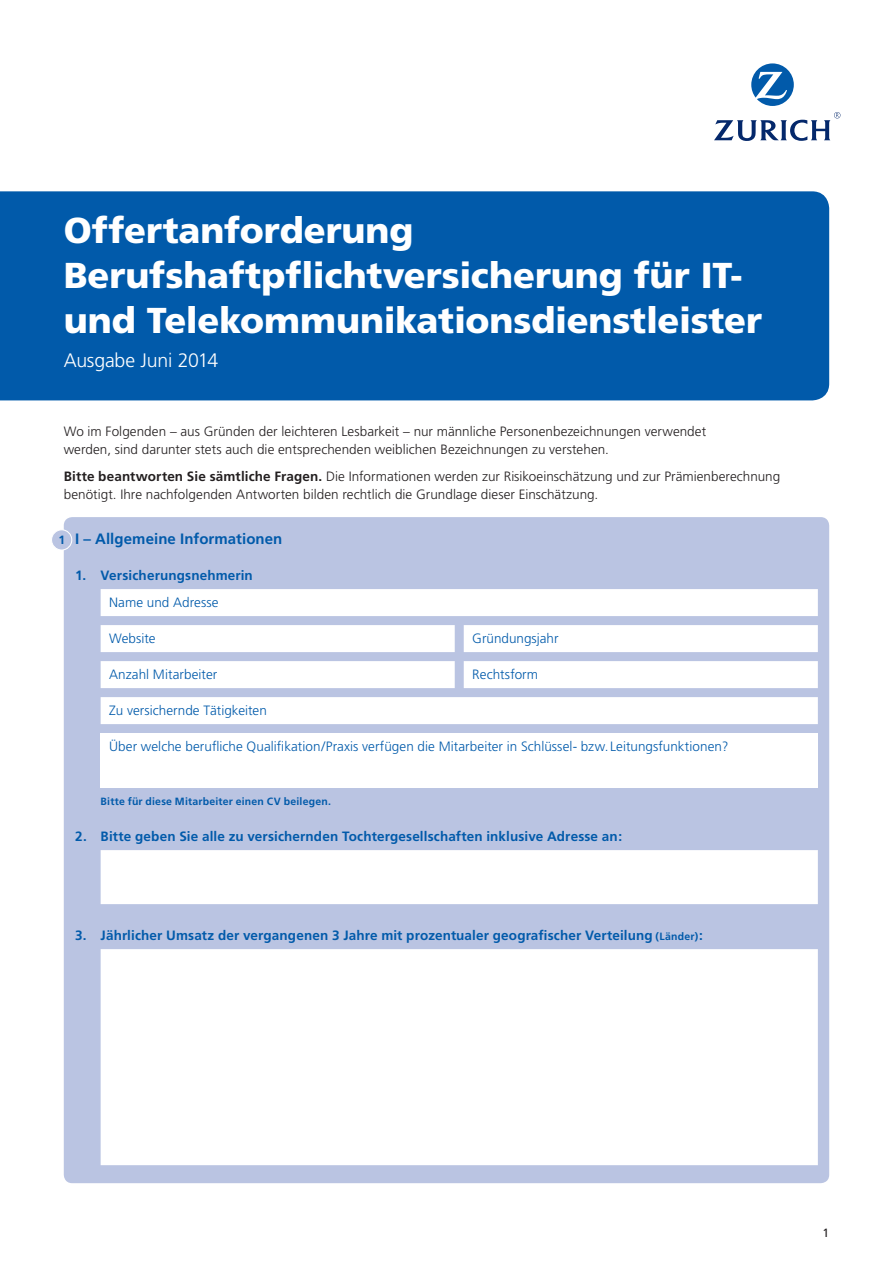
<style>
.page{position:relative;width:893px;height:1263px;background:#fff}
.page>*{position:absolute;margin:0;border:0;box-sizing:border-box;transform-origin:0 0}
.t1{font:900 36px/45px "Frutiger";letter-spacing:-.005em;color:#fff}
.t2{font:300 19.5px "Frutiger";letter-spacing:-.015em;color:#fff}
.t3{font:700 15px "Frutiger";letter-spacing:.005em;color:#015aaa}
.t4{font:300 13.5px/18px "Frutiger";color:#231f20}
.t5{font:300 13.5px "Frutiger";letter-spacing:.005em;color:#015aaa}
.t6{font:700 13.5px "Frutiger";letter-spacing:.01em;color:#015aaa}
.t7{font:12px "Frutiger";color:#231f20}
.t8{font:700 12px "Frutiger";color:#015aaa}
.t9{font:700 10.5px "Frutiger";letter-spacing:.02em;color:#015aaa}
.s1{font-weight:700}
.s2{font-size:10.5px}
</style>
<div class="page">
<div style="left:0;top:191px;width:829px;height:209px;background:#015aaa"></div>
<div style="left:64px;top:517px;width:765px;height:666px;background:#bac4e2;border-radius:9px"></div>
<svg style="left:101px;top:589px;width:717px;height:135px;fill:#fff"></svg>
<div style="left:101px;top:733px;width:717px;height:54px;background:#fff"></div>
<div style="left:101px;top:850px;width:717px;height:54px;background:#fff"></div>
<div style="left:101px;top:949px;width:717px;height:216px;background:#fff"></div>
<div style="left:52px;top:530px;width:20px;height:20px;background:#bac4e2;border-radius:50%"></div>
<div style="left:51px;top:529px;width:21px;height:21px;border:1px solid #fff;border-radius:50%"></div>
<svg style="left:751px;top:63px;width:43px;height:43px"></svg>
<svg style="left:714px;top:112px;width:126px;height:29px"></svg>
<h1 class="t1" style="left:64px;top:208px;width:700px">Offertanforderung<br>Berufshaftpflichtversicherung für IT&shy;und Telekommunikationsdienstleister</h1>
<h2 class="t2" style="left:64px;top:349px;width:156px">Ausgabe Juni 2014</h2>
<p class="t4" style="left:64px;top:422px;width:644px">Wo im Folgenden – aus Gründen der leichteren Lesbarkeit – nur männliche Personenbezeichnungen verwendet werden, sind darunter stets auch die entsprechenden weiblichen Bezeichnungen zu verstehen.</p>
<p class="t4" style="left:64px;top:467px;width:718px"><span class="s1">Bitte beantworten Sie sämtliche Fragen.</span> Die Informationen werden zur Risikoeinschätzung und zur Prämienberechnung benötigt. Ihre nachfolgenden Antworten bilden rechtlich die Grundlage dieser Einschätzung.</p>
<p class="t3" style="left:75px;top:530px;width:209px">I – Allgemeine Informationen</p>
<p class="t6" style="left:75px;top:567px;width:179px">1. Versicherungsnehmerin</p>
<p class="t5" style="left:109px;top:595px;width:111px">Name und Adresse</p>
<p class="t5" style="left:109px;top:631px;width:48px">Website</p>
<p class="t5" style="left:472px;top:631px;width:88px">Gründungsjahr</p>
<p class="t5" style="left:109px;top:667px;width:110px">Anzahl Mitarbeiter</p>
<p class="t5" style="left:472px;top:667px;width:67px">Rechtsform</p>
<p class="t5" style="left:109px;top:703px;width:159px">Zu versichernde Tätigkeiten</p>
<p class="t5" style="left:109px;top:739px;width:621px">Über welche berufliche Qualifikation/Praxis verfügen die Mitarbeiter in Schlüssel- bzw. Leitungsfunktionen?</p>
<p class="t8" style="left:58px;top:533px;width:8px">1</p>
<p class="t9" style="left:101px;top:795px;width:232px">Bitte für diese Mitarbeiter einen CV beilegen.</p>
<p class="t6" style="left:75px;top:828px;width:549px">2. Bitte geben Sie alle zu versichernden Tochtergesellschaften inklusive Adresse an:</p>
<p class="t6" style="left:75px;top:927px;width:629px">3. Jährlicher Umsatz der vergangenen 3 Jahre mit prozentualer geografischer Verteilung <span class="s2">(Länder)</span>:</p>
<p class="t7" style="left:822px;top:1226px;width:8px">1</p>
</div>
